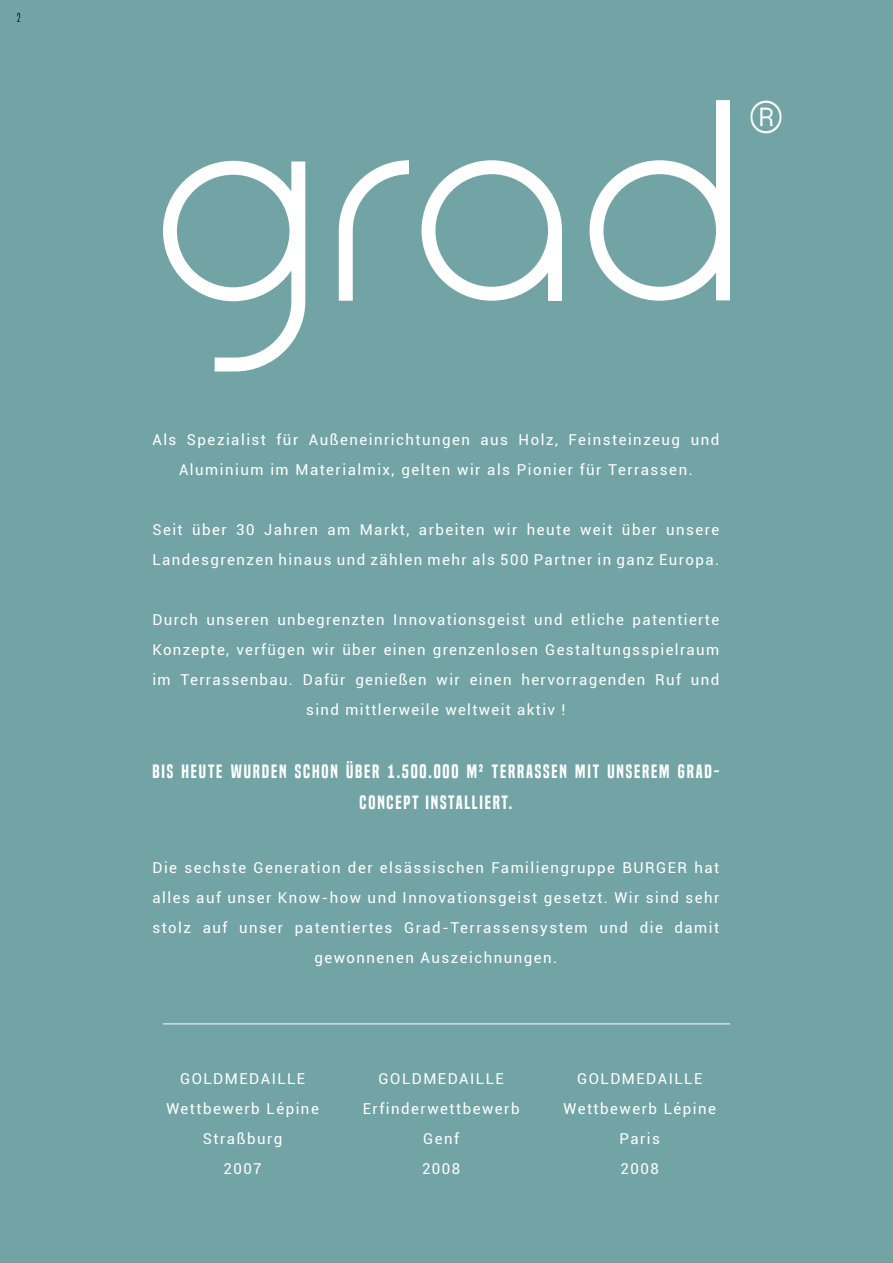
<style>
.page{position:relative;width:893px;height:1263px;background:#72a4a5}
.page>*{position:absolute;margin:0;border:0;box-sizing:border-box;transform-origin:0 0}
.t1{font:300 44.55px "Roboto";color:#fff}
.t2{font:18px/31.5px "Built Titling Sb";letter-spacing:.1em;color:#fff;text-align:center}
.t3{font:15px/30px "Roboto";letter-spacing:.1em;color:#fff;text-align:center}
.t4{font:12px "Built Titling Lt";color:#000}
</style>
<div class="page">
<hr style="left:163px;top:1023px;width:567px;height:1px;background:#fff">
<svg style="left:163px;top:161px;width:142px;height:210px"></svg>
<svg style="left:421px;top:160px;width:141px;height:141px"></svg>
<svg style="left:339px;top:160px;width:70px;height:141px"></svg>
<svg style="left:589px;top:100px;width:141px;height:201px"></svg>
<p class="t4" style="left:17px;top:10px;width:5px">2</p>
<h1 class="t1" style="left:749px;top:87px;width:37px">®</h1>
<p class="t3" style="left:152px;top:424px;width:568px">Als Spezialist für Außeneinrichtungen aus Holz, Feinsteinzeug und<br>Aluminium im Materialmix, gelten wir als Pionier für Terrassen.</p>
<p class="t3" style="left:152px;top:514px;width:568px;text-align:left">Seit über 30 Jahren am Markt, arbeiten wir heute weit über unsere<br>Landesgrenzen hinaus und zählen mehr als 500 Partner in ganz Europa.</p>
<p class="t3" style="left:152px;top:604px;width:568px">Durch unseren unbegrenzten Innovationsgeist und etliche patentierte Konzepte, verfügen wir über einen grenzenlosen Gestaltungsspielraum im Terrassenbau. Dafür genießen wir einen hervorragenden Ruf und sind mittlerweile weltweit aktiv !</p>
<p class="t2" style="left:152px;top:755px;width:569px">BIS HEUTE WURDEN SCHON ÜBER 1.500.000 M² TERRASSEN MIT UNSEREM GRAD-<br>CONCEPT INSTALLIERT.</p>
<p class="t3" style="left:152px;top:852px;width:568px">Die sechste Generation der elsässischen Familiengruppe BURGER hat alles auf unser Know-how und Innovationsgeist gesetzt. Wir sind sehr stolz auf unser patentiertes Grad-Terrassensystem und die damit gewonnenen Auszeichnungen.</p>
<p class="t3" style="left:166px;top:1063px;width:154px">GOLDMEDAILLE<br>Wettbewerb Lépine<br>Straßburg<br>2007</p>
<p class="t3" style="left:363px;top:1063px;width:158px">GOLDMEDAILLE<br>Erfinderwettbewerb<br>Genf<br>2008</p>
<p class="t3" style="left:563px;top:1063px;width:154px">GOLDMEDAILLE<br>Wettbewerb Lépine<br>Paris<br>2008</p>
</div>
